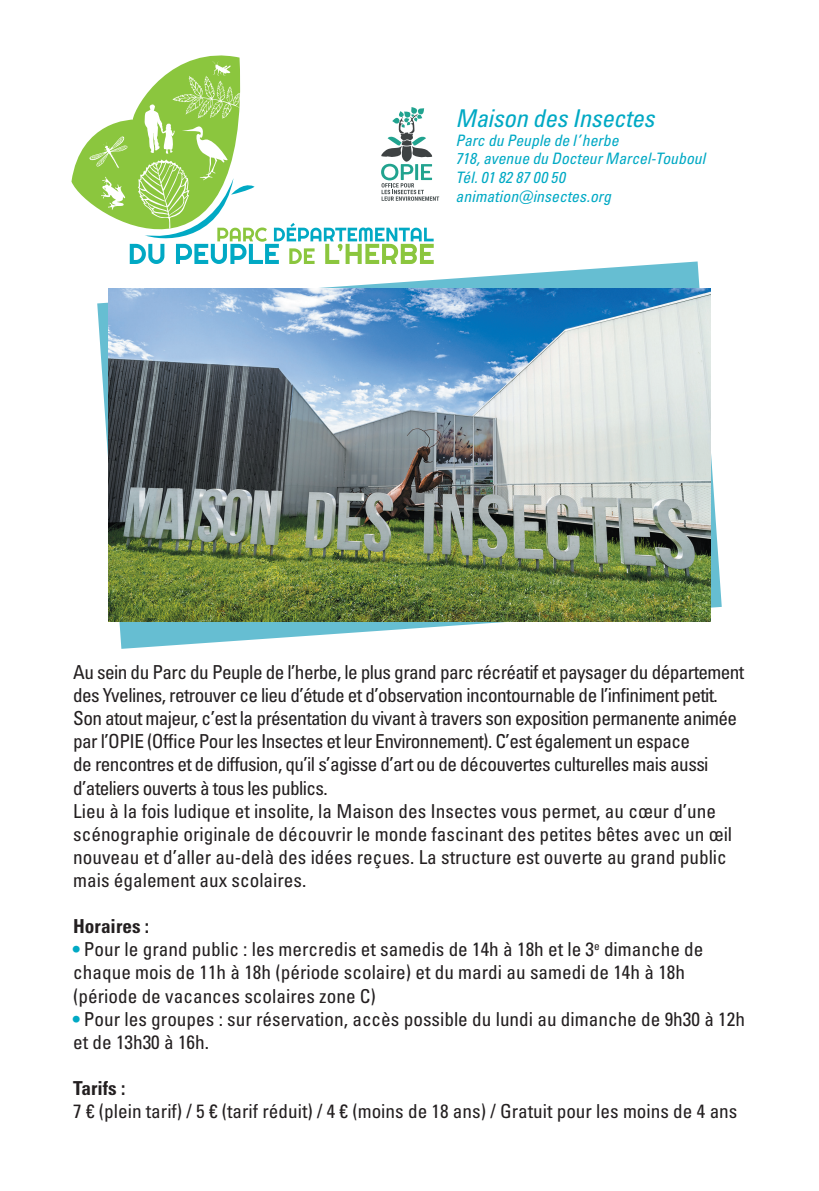
<style>
.page{position:relative;width:819px;height:1191px;background:#fff}
.page>*{position:absolute;margin:0;border:0;box-sizing:border-box;transform-origin:0 0}
.Infos_Média{font:italic condensed 24.5px "Univers LT Pro";letter-spacing:-.01em;color:#01a9c4}
.Body{font:condensed 19.25px/23.1px "Univers LT Pro";color:#231f20}
.Body-2{font:condensed 19.25px/23.1px "Univers LT Pro";letter-spacing:-.03em;color:#231f20}
.Body-3{font:700 condensed 19.25px "Univers LT Pro";color:#231f20}
.Infos_Média-2{font:italic condensed 15.75px/18.9px "Univers LT Pro";color:#01a9c4}
.s1{color:#01a9c4}
</style>
<div class="page">
<svg style="left:97px;top:261px;width:624px;height:388px"></svg>
<svg style="left:71px;top:55px;width:180px;height:214px"></svg>
<img style="left:109px;top:289px;width:601px;height:332px">
<svg style="left:89px;top:61px;width:350px;height:203px"></svg>
<p class="Infos_Média" style="left:455px;top:102px;width:200px">Maison des Insectes</p>
<p class="Infos_Média-2" style="left:455px;top:130px;width:251px">Parc du Peuple de l’herbe<br>718, avenue du Docteur Marcel-Touboul<br>Tél. 01 82 87 00 50 animation@insectes.org</p>
<p class="Body-2" style="left:73px;top:660px;width:672px">Au sein du Parc du Peuple de l’herbe, le plus grand parc récréatif et paysager du département des Yvelines, retrouver ce lieu d’étude et d’observation incontournable de l’infiniment petit.<br>Son atout majeur, c’est la présentation du vivant à travers son exposition permanente animée par l’OPIE (Office Pour les Insectes et leur Environnement). C’est également un espace<br>de rencontres et de diffusion, qu’il s’agisse d’art ou de découvertes culturelles mais aussi d’ateliers ouverts à tous les publics.</p>
<p class="Body" style="left:73px;top:798px;width:660px">Lieu à la fois ludique et insolite, la Maison des Insectes vous permet, au cœur d’une scénographie originale de découvrir le monde fascinant des petites bêtes avec un œil nouveau et d’aller au-delà des idées reçues. La structure est ouverte au grand public mais également aux scolaires.</p>
<p class="Body-3" style="left:73px;top:914px;width:77px">Horaires :</p>
<p class="Body" style="left:73px;top:937px;width:631px"><span class="s1">•</span> Pour le grand public : les mercredis et samedis de 14h à 18h et le 3<sup>e</sup> dimanche de chaque mois de 11h à 18h (période scolaire) et du mardi au samedi de 14h à 18h (période de vacances scolaires zone C)</p>
<p class="Body" style="left:73px;top:1006px;width:673px"><span class="s1">•</span> Pour les groupes : sur réservation, accès possible du lundi au dimanche de 9h30 à 12h et de 13h30 à 16h.</p>
<p class="Body-3" style="left:73px;top:1076px;width:54px">Tarifs :</p>
<p class="Body" style="left:73px;top:1099px;width:665px">7 € (plein tarif) / 5 € (tarif réduit) / 4 € (moins de 18 ans) / Gratuit pour les moins de 4 ans</p>
</div>
